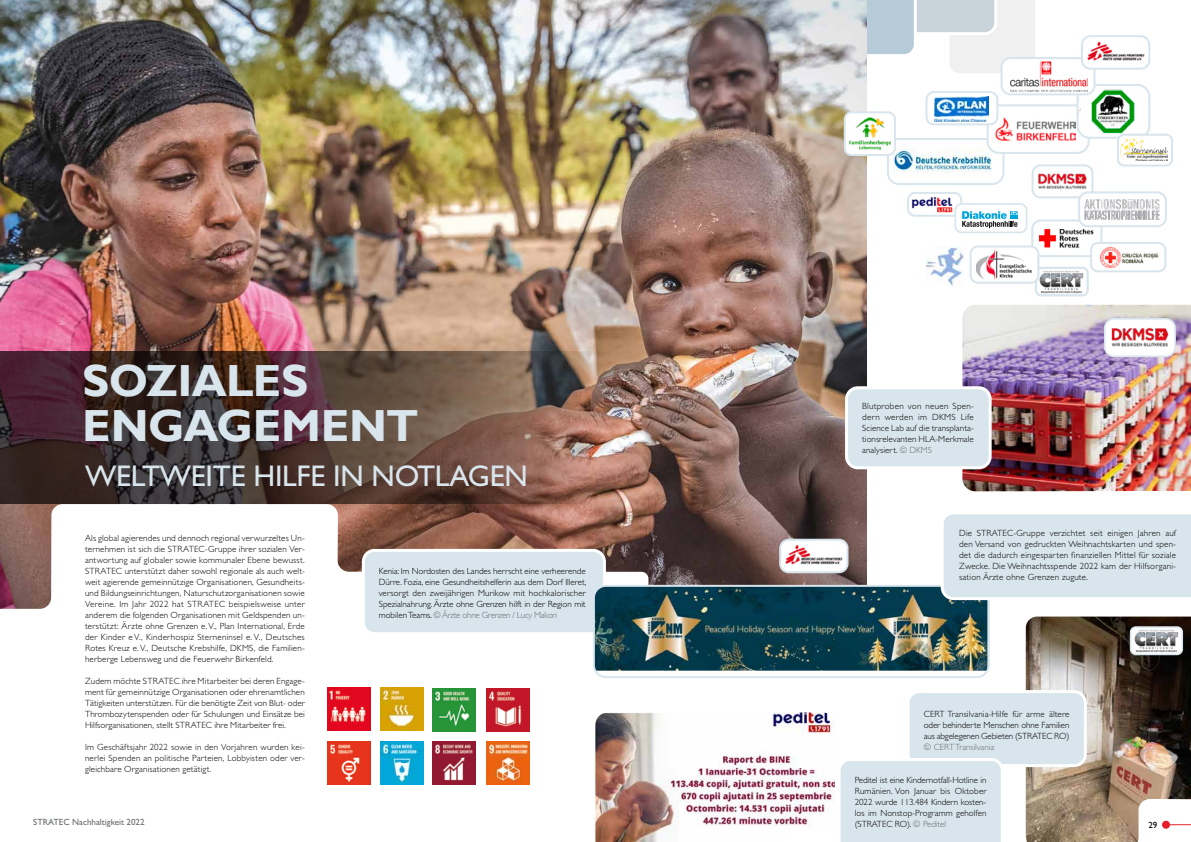
<style>
.page{position:relative;width:1191px;height:842px;background:#fff}
.page>*{position:absolute;margin:0;border:0;box-sizing:border-box;transform-origin:0 0}
.t1{font:700 45px/45px "Gill Sans";letter-spacing:-.015em;color:#d9e5ec}
.t2{font:30px "Gill Sans Std";letter-spacing:-.01em;color:#d9e5ec}
.t3{font:300 9px/11px "Gill Sans Std";letter-spacing:.005em;color:#000;text-align:justify}
.t4{font:9px "Gill Sans Std";color:#676c6e}
.t5{font:300 9px "Gill Sans Std";letter-spacing:-.01em;color:#676c6e}
.t6{font:9px "Gill Sans Std";color:#000}
.s1{color:#676c6e}
</style>
<div class="page">
<img style="left:1025px;top:617px;width:166px;height:225px">
<svg style="left:867px;top:0;width:168px;height:73px"></svg>
<img style="left:0;top:0;width:867px;height:609px">
<svg style="left:0;top:352px;width:591px;height:152px;background:#543d38"></svg>
<img style="left:893px;top:149px;width:99px;height:33px">
<div style="left:887px;top:138px;width:117px;height:47px;border:2px solid #d9e5ec;border-radius:11px"></div>
<div style="left:987px;top:105px;width:101px;height:48px;background:#fff;border-radius:11px"></div>
<img style="left:995px;top:117px;width:80px;height:24px">
<div style="left:986px;top:104px;width:103px;height:50px;border:2px solid #d9e5ec;border-radius:11px"></div>
<img style="left:962px;top:304px;width:229px;height:188px">
<div style="left:846px;top:388px;width:144px;height:80px;background:#d9e5ec;border-radius:11px"></div>
<div style="left:845px;top:386px;width:146px;height:83px;border:3px solid #fff;border-radius:11px"></div>
<div style="left:1104px;top:319px;width:71px;height:37px;background:#fff;border-radius:9px"></div>
<img style="left:1111px;top:327px;width:58px;height:20px">
<div style="left:1104px;top:318px;width:71px;height:39px;border:2px solid #d9e5ec;border-radius:9px"></div>
<img style="left:1079px;top:87px;width:55px;height:49px">
<div style="left:1076px;top:84px;width:74px;height:55px;border:2px solid #d9e5ec;border-radius:12px"></div>
<img style="left:327px;top:688px;width:43px;height:42px">
<img style="left:380px;top:742px;width:43px;height:42px">
<img style="left:380px;top:688px;width:43px;height:42px">
<img style="left:432px;top:742px;width:43px;height:42px">
<img style="left:432px;top:689px;width:43px;height:42px">
<img style="left:486px;top:742px;width:43px;height:42px">
<img style="left:486px;top:689px;width:43px;height:42px">
<img style="left:327px;top:742px;width:43px;height:42px">
<div style="left:926px;top:92px;width:71px;height:32px;background:#fff;border-radius:7px"></div>
<img style="left:934px;top:96px;width:54px;height:26px">
<div style="left:925px;top:91px;width:73px;height:34px;border:2px solid #d9e5ec;border-radius:7px"></div>
<img style="left:1039px;top:230px;width:54px;height:18px">
<div style="left:1031px;top:219px;width:71px;height:38px;border:2px solid #d9e5ec;border-radius:9px"></div>
<svg style="left:1001px;top:58px;width:93px;height:36px"></svg>
<img style="left:1010px;top:61px;width:77px;height:30px">
<div style="left:1000px;top:57px;width:95px;height:38px;border:2px solid #d9e5ec;border-radius:9px"></div>
<img style="left:1039px;top:270px;width:45px;height:23px">
<div style="left:1034px;top:267px;width:54px;height:29px;border:2px solid #d9e5ec;border-radius:5px"></div>
<img style="left:1036px;top:167px;width:51px;height:22px">
<div style="left:1031px;top:164px;width:62px;height:34px;border:2px solid #d9e5ec;border-radius:8px"></div>
<img style="left:910px;top:195px;width:49px;height:19px">
<div style="left:907px;top:192px;width:55px;height:25px;border:2px solid #d9e5ec;border-radius:7px"></div>
<div style="left:1118px;top:135px;width:54px;height:31px;background:#fff;border-radius:6px"></div>
<div style="left:1117px;top:134px;width:56px;height:33px;border:2px solid #d9e5ec;border-radius:6px"></div>
<img style="left:1120px;top:138px;width:48px;height:23px">
<div style="left:1079px;top:192px;width:86px;height:34px;background:#fff;border-radius:9px"></div>
<img style="left:1084px;top:199px;width:75px;height:21px">
<div style="left:1078px;top:191px;width:88px;height:36px;border:2px solid #d9e5ec;border-radius:9px"></div>
<div style="left:955px;top:204px;width:71px;height:28px;background:#fff;border-radius:6px"></div>
<svg style="left:962px;top:211px;width:55px;height:17px"></svg>
<div style="left:954px;top:203px;width:73px;height:30px;border:2px solid #d9e5ec;border-radius:6px"></div>
<div style="left:844px;top:112px;width:51px;height:43px;background:#fff;border-radius:7px"></div>
<img style="left:849px;top:118px;width:41px;height:32px">
<div style="left:843px;top:111px;width:53px;height:45px;border:2px solid #d9e5ec;border-radius:7px"></div>
<img style="left:1082px;top:38px;width:65px;height:31px">
<div style="left:1081px;top:35px;width:69px;height:35px;border:2px solid #d9e5ec;border-radius:9px"></div>
<div style="left:363px;top:550px;width:241px;height:84px;background:#d9e5ec;border-radius:11px"></div>
<div style="left:362px;top:549px;width:244px;height:86px;border:3px solid #fff;border-radius:11px"></div>
<img style="left:839px;top:588px;width:147px;height:83px">
<div style="left:593px;top:585px;width:396px;height:93px;border:2px solid #d9e5ec;border-radius:12px"></div>
<div style="left:940px;top:514px;width:251px;height:86px;background:#d9e5ec"></div>
<img style="left:839px;top:540px;width:8px;height:32px">
<div style="left:779px;top:539px;width:69px;height:34px;border:2px solid #d9e5ec;border-radius:9px"></div>
<div style="left:970px;top:246px;width:68px;height:37px;background:#fff;border-radius:7px"></div>
<img style="left:976px;top:249px;width:60px;height:31px">
<div style="left:969px;top:245px;width:70px;height:39px;border:2px solid #d9e5ec;border-radius:7px"></div>
<img style="left:926px;top:247px;width:38px;height:39px">
<div style="left:908px;top:692px;width:177px;height:74px;background:#d9e5ec;border-radius:11px"></div>
<div style="left:906px;top:690px;width:180px;height:77px;border:3px solid #fff;border-radius:11px"></div>
<img style="left:591px;top:0;width:248px;height:842px">
<svg style="left:837px;top:758px;width:166px;height:84px;background:#dbe6ed"></svg>
<div style="left:1091px;top:243px;width:74px;height:28px;background:#fff;border-radius:7px"></div>
<img style="left:1100px;top:247px;width:59px;height:21px">
<div style="left:1090px;top:242px;width:76px;height:30px;border:2px solid #d9e5ec;border-radius:7px"></div>
<div style="left:1130px;top:627px;width:52px;height:27px;background:#fff;border-radius:5px"></div>
<img style="left:1134px;top:629px;width:45px;height:23px">
<div style="left:1129px;top:626px;width:54px;height:29px;border:2px solid #d9e5ec;border-radius:5px"></div>
<h1 class="t1" style="left:82px;top:360px;width:338px">SOZIALES<br>ENGAGEMENT</h1>
<h2 class="t2" style="left:85px;top:458px;width:444px">WELTWEITE HILFE IN NOTLAGEN</h2>
<p class="t3" style="left:862px;top:400px;width:113px">Blutproben von neuen Spen&shy;dern werden im DKMS Life Science Lab auf die transplanta&shy;tionsrelevanten HLA-Merkmale analysiert. <span class="s1">© DKMS</span></p>
<p class="t3" style="left:959px;top:528px;width:218px">Die STRATEC-Gruppe verzichtet seit einigen Jahren auf den Versand von gedruckten Weihnachtskarten und spen&shy;det die dadurch eingesparten finanziellen Mittel für soziale Zwecke. Die Weihnachtsspende 2022 kam der Hilfsorgani&shy;sation Ärzte ohne Grenzen zugute.</p>
<p class="t3" style="left:85px;top:532px;width:221px">Als global agierendes und dennoch regional verwurzeltes Un&shy;ternehmen ist sich die STRATEC-Gruppe ihrer sozialen Ver&shy;antwortung auf globaler sowie kommunaler Ebene bewusst.<br>STRATEC unterstützt daher sowohl regionale als auch welt&shy;weit agierende gemeinnützige Organisationen, Gesundheits&shy;und Bildungseinrichtungen, Naturschutzorganisationen sowie Vereine. Im Jahr 2022 hat STRATEC beispielsweise unter anderem die folgenden Organisationen mit Geldspenden un&shy;terstützt: Ärzte ohne Grenzen e.V., Plan International, Erde der Kinder eV., Kinderhospiz Sterneninsel e.V., Deutsches Rotes Kreuz e.V., Deutsche Krebshilfe, DKMS, die Familien&shy;herberge Lebensweg und die Feuerwehr Birkenfeld.</p>
<p class="t3" style="left:85px;top:675px;width:221px">Zudem möchte STRATEC ihre Mitarbeiter bei deren Engage&shy;ment für gemeinnützige Organisationen oder ehrenamtlichen Tätigkeiten unterstützen. Für die benötigte Zeit von Blut- oder Thrombozytenspenden oder für Schulungen und Einsätze bei Hilfsorganisationen, stellt STRATEC ihre Mitarbeiter frei.</p>
<p class="t3" style="left:85px;top:741px;width:221px">Im Geschäftsjahr 2022 sowie in den Vorjahren wurden kei&shy;nerlei Spenden an politische Parteien, Lobbyisten oder ver&shy;gleichbare Organisationen getätigt.</p>
<p class="t3" style="left:379px;top:565px;width:209px">Kenia: Im Nordosten des Landes herrscht eine verheerende Dürre. Fozia, eine Gesundheitshelferin aus dem Dorf Illeret, versorgt den zweijährigen Murikow mit hochkalorischer Spezialnahrung. Ärzte ohne Grenzen hilft in der Region mit mobilen Teams. <span class="s1">© Ärzte ohne Grenzen / Lucy Makori</span></p>
<p class="t3" style="left:923px;top:708px;width:147px">CERT Transilvania-Hilfe für arme ältere oder behinderte Menschen ohne Familien aus abgelegenen Gebieten (STRATEC RO)</p>
<p class="t5" style="left:923px;top:742px;width:72px">© CERT Transilvania</p>
<p class="t3" style="left:854px;top:774px;width:133px">Peditel ist eine Kindernotfall-Hotline in Rumänien. Von Januar bis Oktober 2022 wurde 113.484 Kindern kosten&shy;los im Nonstop-Programm geholfen</p>
<p class="t4" style="left:33px;top:817px;width:113px">STRATEC Nachhaltigkeit 2022</p>
<p class="t3" style="left:854px;top:818px;width:93px">(STRATEC RO). <span class="s1">© Peditel</span></p>
<p class="t6" style="left:1148px;top:820px;width:10px">29</p>
</div>
